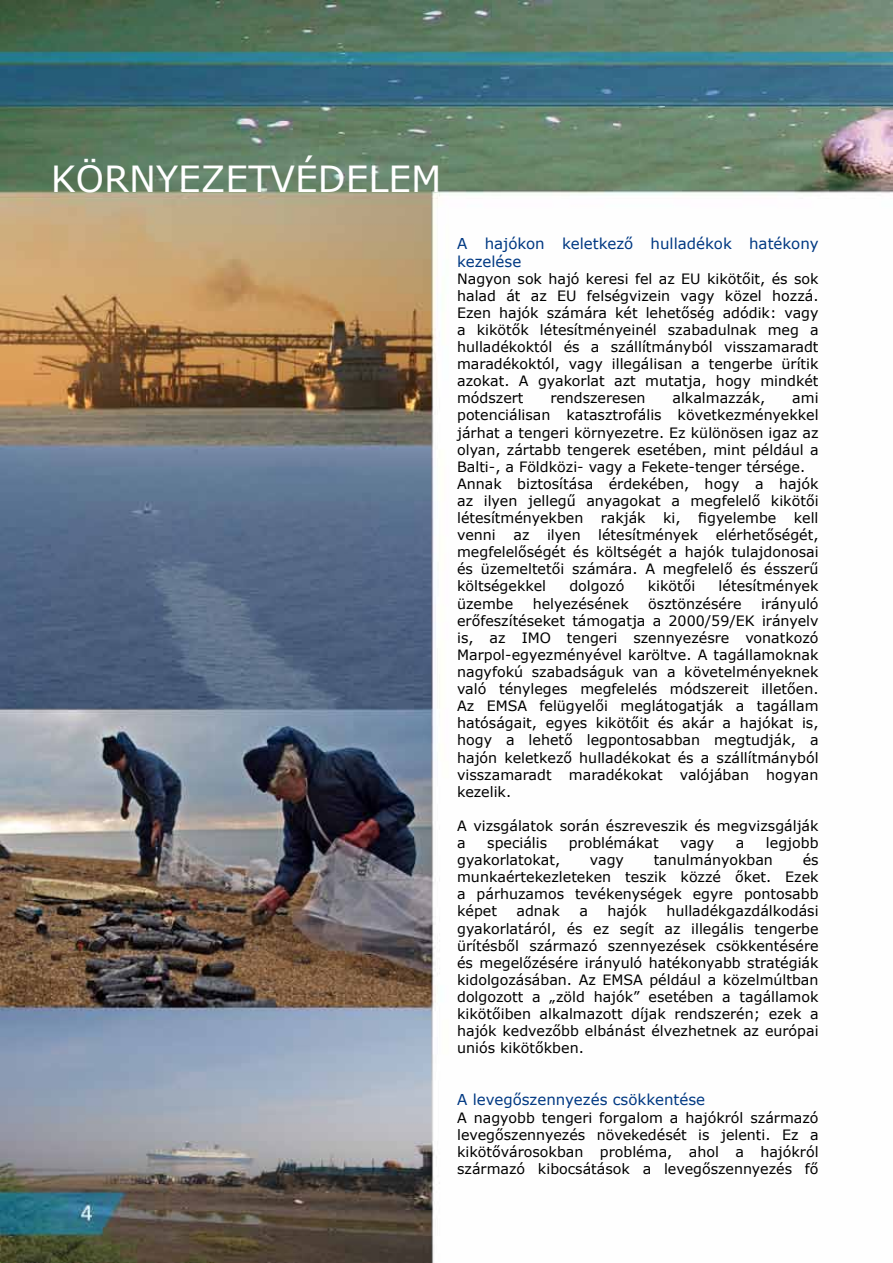
<style>
.page{position:relative;width:893px;height:1263px;background:#fff}
.page>*{position:absolute;margin:0;border:0;box-sizing:border-box;transform-origin:0 0}
.t1{font:36px "Verdana";color:#fff}
.t2{font:15px/18px "Verdana";color:#003882}
.t3{font:14.25px/17.1px "Verdana";color:#000;text-align:justify}
</style>
<div class="page">
<img style="left:0;top:0;width:893px;height:1263px">
<h1 class="t1" style="left:51px;top:156px;width:392px">KÖRNYEZETVÉDELEM</h1>
<p class="t2" style="left:457px;top:234px;width:363px">A hajókon keletkező hulladékok hatékony kezelése</p>
<p class="t3" style="left:457px;top:269px;width:363px">Nagyon sok hajó keresi fel az EU kikötőit, és sok halad át az EU felségvizein vagy közel hozzá.<br>Ezen hajók számára két lehetőség adódik: vagy a kikötők létesítményeinél szabadulnak meg a hulladékoktól és a szállítmányból visszamaradt maradékoktól, vagy illegálisan a tengerbe ürítik azokat. A gyakorlat azt mutatja, hogy mindkét módszert</p>
<p class="t3" style="left:550px;top:389px;width:97px">rendszeresen</p>
<p class="t3" style="left:672px;top:389px;width:94px">alkalmazzák,</p>
<p class="t3" style="left:457px;top:389px;width:363px;text-align:left;text-indent:335px">ami potenciálisan katasztrofális következményekkel járhat a tengeri környezetre. Ez különösen igaz az olyan, zártabb tengerek esetében, mint például a Balti-, a Földközi- vagy a Fekete-tenger térsége.<br>Annak biztosítása érdekében, hogy a hajók az ilyen jellegű anyagokat a megfelelő kikötői létesítményekben rakják ki, figyelembe kell venni az ilyen létesítmények elérhetőségét, megfelelőségét és költségét a hajók tulajdonosai és üzemeltetői számára. A megfelelő és ésszerű költségekkel</p>
<p class="t3" style="left:569px;top:577px;width:57px">dolgozó</p>
<p class="t3" style="left:648px;top:577px;width:49px">kikötői</p>
<p class="t3" style="left:719px;top:577px;width:101px">létesítmények</p>
<p class="t3" style="left:457px;top:594px;width:363px;text-indent:304px">irányuló erőfeszítéseket támogatja a 2000/59/EK irányelv is, az IMO tengeri szennyezésre vonatkozó Marpol-egyezményével karöltve. A tagállamoknak nagyfokú szabadságuk van a követelményeknek való tényleges megfelelés módszereit illetően.<br>Az EMSA felügyelői meglátogatják a tagállam hatóságait, egyes kikötőit és akár a hajókat is, hogy a lehető legpontosabban megtudják, a hajón keletkező hulladékokat és a szállítmányból visszamaradt maradékokat valójában hogyan kezelik.</p>
<p class="t3" style="left:457px;top:817px;width:363px">A vizsgálatok során észreveszik és megvizsgálják a</p>
<p class="t3" style="left:457px;top:594px;width:58px">üzembe</p>
<p class="t3" style="left:533px;top:594px;width:98px">helyezésének</p>
<p class="t3" style="left:648px;top:594px;width:95px">ösztönzésére</p>
<p class="t3" style="left:487px;top:834px;width:61px">speciális</p>
<p class="t3" style="left:569px;top:834px;width:91px">problémákat</p>
<p class="t3" style="left:680px;top:834px;width:36px">vagy</p>
<p class="t3" style="left:736px;top:834px;width:10px">a</p>
<p class="t3" style="left:766px;top:834px;width:54px">legjobb</p>
<p class="t3" style="left:457px;top:851px;width:105px">gyakorlatokat,</p>
<p class="t3" style="left:590px;top:851px;width:36px">vagy</p>
<p class="t3" style="left:654px;top:851px;width:121px">tanulmányokban</p>
<p class="t3" style="left:457px;top:851px;width:363px;text-indent:346px">és munkaértekezleteken teszik közzé őket. Ezek a párhuzamos tevékenységek egyre pontosabb képet</p>
<p class="t3" style="left:457px;top:902px;width:363px;text-indent:209px">hulladékgazdálkodási gyakorlatáról, és ez segít az illegális tengerbe ürítésből származó szennyezések csökkentésére és megelőzésére irányuló hatékonyabb stratégiák kidolgozásában. Az EMSA például a közelmúltban dolgozott a „zöld hajók” esetében a tagállamok kikötőiben alkalmazott díjak rendszerén; ezek a hajók kedvezőbb elbánást élvezhetnek az európai uniós kikötőkben.</p>
<p class="t2" style="left:457px;top:1090px;width:250px">A levegőszennyezés csökkentése</p>
<p class="t3" style="left:457px;top:1108px;width:363px">A nagyobb tengeri forgalom a hajókról származó levegőszennyezés növekedését is jelenti. Ez a kikötővárosokban probléma, ahol a hajókról származó kibocsátások a levegőszennyezés fő</p>
<p class="t3" style="left:516px;top:902px;width:45px">adnak</p>
<p class="t3" style="left:579px;top:902px;width:10px">a</p>
<p class="t3" style="left:607px;top:902px;width:41px">hajók</p>
</div>
